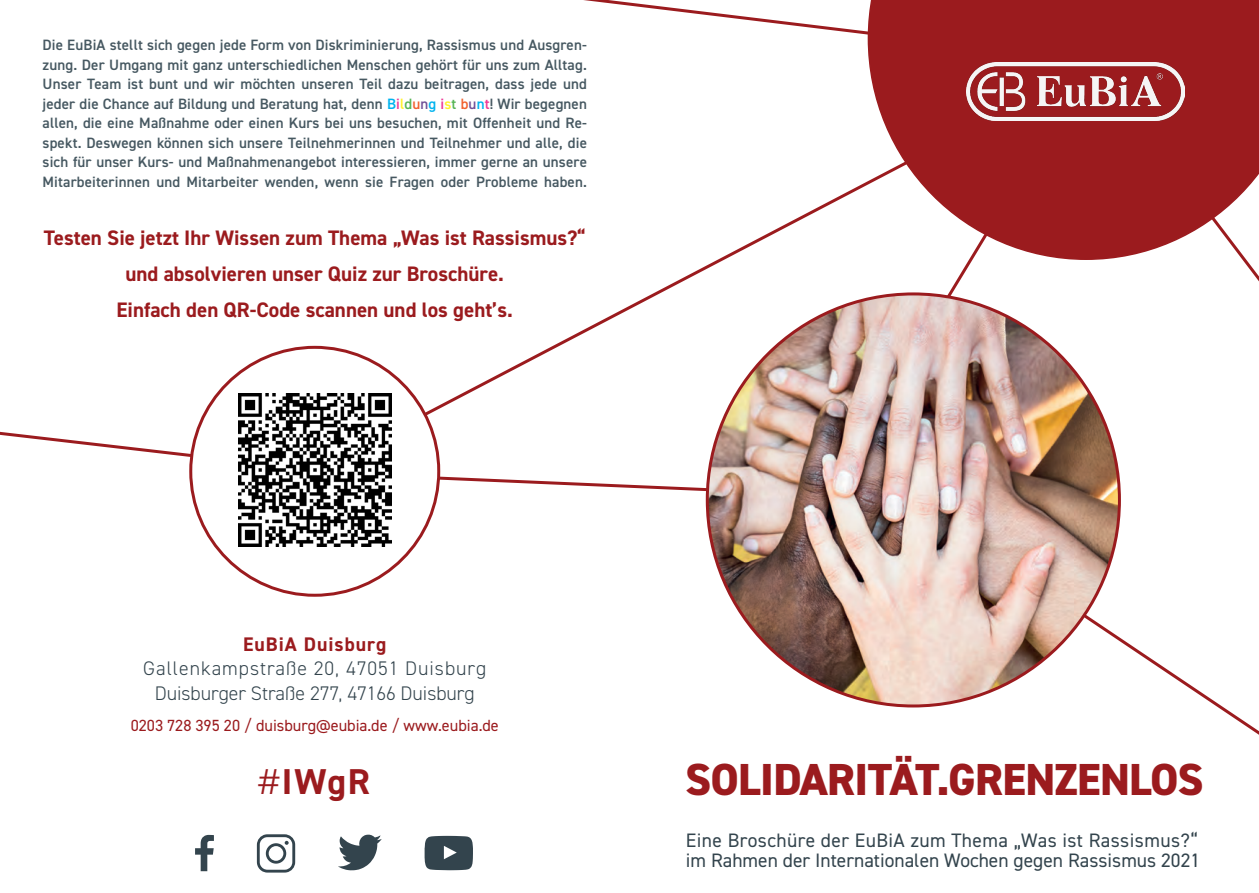
<style>
.page{position:relative;width:1259px;height:893px;background:#fff}
.page>*{position:absolute;margin:0;border:0;box-sizing:border-box;transform-origin:0 0}
.t1{font:800 45px "DIN2014";letter-spacing:-.015em;color:#9b1b1e}
.t2{font:700 36px "DIN2014";color:#9b1b1e}
.t3{font:700 21px/36px "DIN2014";color:#9b1b1e;text-align:center}
.t4{font:300 19.65px/24.3px "DIN2014";letter-spacing:.02em;color:#33444d;text-align:center}
.t5{font:19.5px "DIN2014";color:#33444d}
.t6{font:19.5px "DIN2014";letter-spacing:.02em;color:#33444d}
.t7{font:16.2px "DIN2014";color:#9b1b1e}
.t8{font:600 15px/19.5px "DIN2014";letter-spacing:.01em;color:#465861;text-align:justify}
.s1{color:#00b3ef}
.s2{color:#ed3896}
.s3{color:#fff229}
.s4{color:#56b455}
.s5{color:#f1612f}
.s6{color:#715197}
.s7{font-weight:700;color:#9b1b1e}
.s8{font-weight:300}
</style>
<div class="page">
<svg style="left:0;top:400px;width:707px;height:102px"></svg>
<svg style="left:311px;top:237px;width:450px;height:239px"></svg>
<div style="left:191px;top:347px;width:248px;height:248px;background:#fff;border-radius:50%"></div>
<svg style="left:761px;top:181px;width:322px;height:201px"></svg>
<svg style="left:584px;top:0;width:283px;height:35px"></svg>
<svg style="left:910px;top:514px;width:349px;height:221px"></svg>
<svg style="left:867px;top:0;width:392px;height:260px"></svg>
<img style="left:966px;top:62px;width:218px;height:58px">
<img style="left:238px;top:394px;width:153px;height:152px">
<svg style="left:195px;top:835px;width:19px;height:36px"></svg>
<svg style="left:257px;top:834px;width:38px;height:39px"></svg>
<svg style="left:338px;top:834px;width:44px;height:36px"></svg>
<svg style="left:424px;top:836px;width:49px;height:34px;background:#495860"></svg>
<img style="left:707px;top:294px;width:412px;height:412px;border-radius:204px">
<p class="t8" style="left:43px;top:35px;width:546px">Die EuBiA stellt sich gegen jede Form von Diskriminierung, Rassismus und Ausgren&shy;zung. Der Umgang mit ganz unterschiedlichen Menschen gehört für uns zum Alltag.<br>Unser Team ist bunt und wir möchten unseren Teil dazu beitragen, dass jede und jeder die Chance auf Bildung und Beratung hat, denn <span class="s1">B</span><span class="s2">i</span><span class="s3">l</span><span class="s4">d</span><span class="s5">u</span><span class="s6">n</span><span class="s1">g</span> <span class="s2">i</span><span class="s3">s</span><span class="s4">t</span> <span class="s5">b</span><span class="s6">u</span><span class="s1">n</span><span class="s2">t</span>! Wir begegnen allen, die eine Maßnahme oder einen Kurs bei uns besuchen, mit Offenheit und Re&shy;spekt. Deswegen können sich unsere Teilnehmerinnen und Teilnehmer und alle, die sich für unser Kurs- und Maßnahmenangebot interessieren, immer gerne an unsere Mitarbeiterinnen und Mitarbeiter wenden, wenn sie Fragen oder Probleme haben.</p>
<p class="t3" style="left:44px;top:219px;width:543px">Testen Sie jetzt Ihr Wissen zum Thema „Was ist Rassismus?“ und absolvieren unser Quiz zur Broschüre.</p>
<p class="t3" style="left:116px;top:291px;width:398px">Einfach den QR-Code scannen und los geht’s.</p>
<p class="t4" style="left:143px;top:632px;width:344px"><span class="s7">EuBiA Duisburg<br></span>Gallenkampstraße 20, 47051 Duisburg<br>Duisburger Straße 277, 47166 Duisburg</p>
<p class="t7" style="left:131px;top:715px;width:369px">0203 728 395 20 / duisburg@eubia.de / www.eubia.de</p>
<p class="t2" style="left:259px;top:758px;width:112px"><span class="s8">#</span>IWgR</p>
<p class="t1" style="left:685px;top:750px;width:520px">SOLIDARITÄT.GRENZENLOS</p>
<p class="t6" style="left:686px;top:828px;width:513px">Eine Broschüre der EuBiA zum Thema „Was ist Rassismus?“</p>
<p class="t5" style="left:686px;top:848px;width:516px">im Rahmen der Internationalen Wochen gegen Rassismus 2021</p>
</div>
